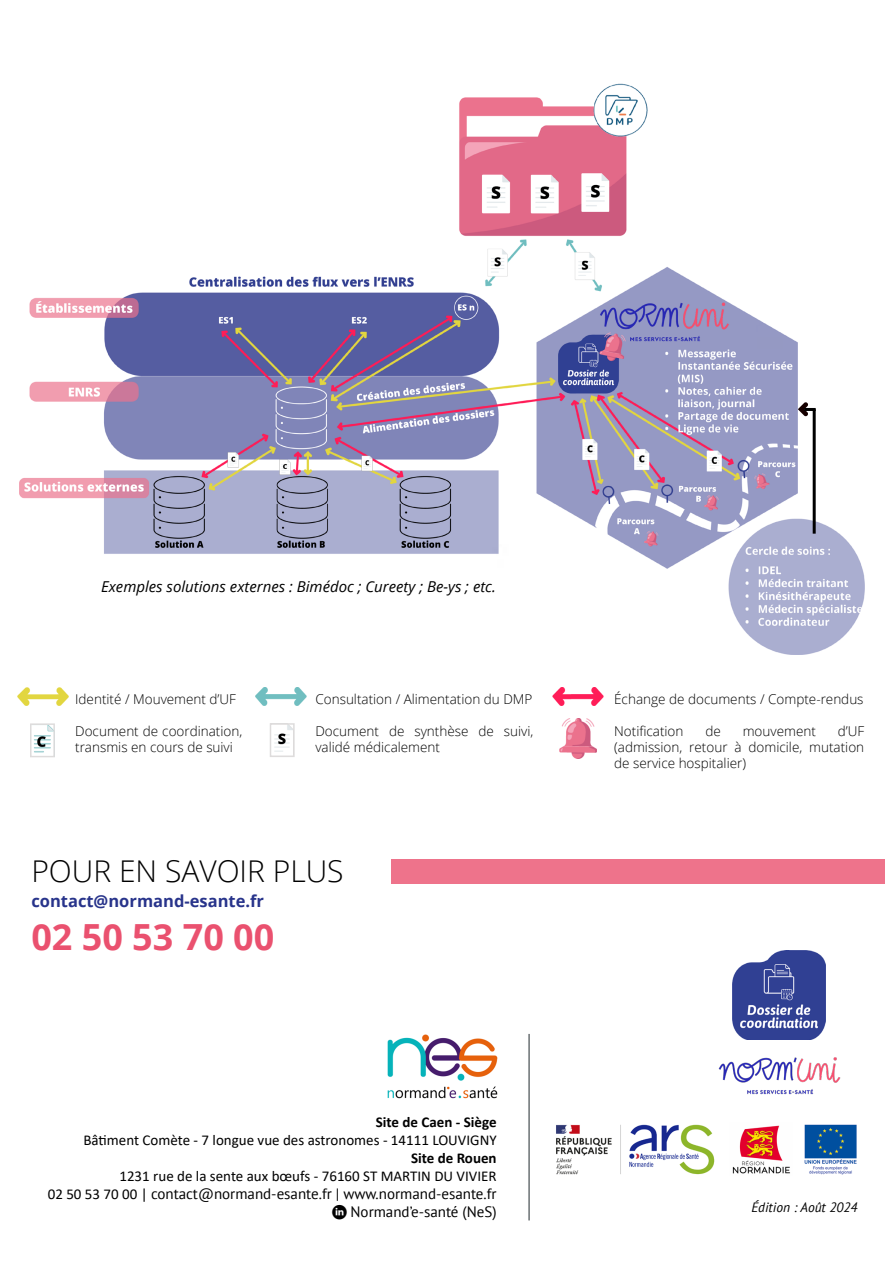
<style>
.page{position:relative;width:893px;height:1263px;background:#fff}
.page>*{position:absolute;margin:0;border:0;box-sizing:border-box;transform-origin:0 0}
.t1{font:700 36px "Open Sans";color:#ea516f}
.t2{font:300 30px "Open Sans";color:#000}
.t3{font:700 16.5px "Open Sans";color:#28348b}
.t4{font:15px "Calibri";color:#000}
.t5{font:15px/18px "PT Sans";color:#000;text-align:right}
.t6{font:italic 15px "Open Sans";color:#000}
.t7{font:700 15px "Calibri";color:#000}
.t8{font:300 13.5px/16.2px "Open Sans";color:#000}
.t9{font:italic 13.5px "PT Sans";color:#000}
.s1{font-family:"Calibri"}
.s2{font-family:"typeecon"}
</style>
<div class="page">
<img style="left:556px;top:1124px;width:159px;height:51px">
<img style="left:732px;top:1125px;width:58px;height:49px">
<img style="left:804px;top:1124px;width:53px;height:51px">
<img style="left:387px;top:1034px;width:111px;height:65px">
<hr style="left:528px;top:1034px;width:2px;height:186px;background:#6a7073">
<div style="left:392px;top:859px;width:493px;height:25px;background:#ee738b"></div>
<img style="left:718px;top:1039px;width:123px;height:56px">
<img style="left:19px;top:83px;width:846px;height:571px">
<img style="left:733px;top:950px;width:92px;height:89px">
<svg style="left:798px;top:402px;width:18px;height:14px"></svg>
<hr style="left:813px;top:409px;width:3px;height:125px;background:#000">
<img style="left:34px;top:726px;width:18px;height:27px">
<div style="left:30px;top:723px;width:25px;height:34px;border:2px solid #dedcdc"></div>
<img style="left:17px;top:688px;width:51px;height:17px">
<img style="left:274px;top:726px;width:18px;height:26px">
<div style="left:270px;top:723px;width:25px;height:34px;border:2px solid #dedcdc"></div>
<img style="left:256px;top:688px;width:51px;height:17px">
<img style="left:560px;top:718px;width:36px;height:40px">
<img style="left:552px;top:688px;width:52px;height:17px">
<p class="t6" style="left:101px;top:576px;width:396px">Exemples solutions externes : Bimédoc ; Cureety ; Be-ys ; etc.</p>
<p class="t8" style="left:75px;top:690px;width:162px">Identité / Mouvement d’UF</p>
<p class="t8" style="left:75px;top:723px;width:169px">Document de coordination, transmis en cours de suivi</p>
<p class="t8" style="left:315px;top:690px;width:219px">Consultation / Alimentation du DMP</p>
<p class="t8" style="left:315px;top:723px;width:219px">Document de synthèse de suivi, validé médicalement</p>
<h2 class="t2" style="left:31px;top:850px;width:314px">POUR EN SAVOIR PLUS</h2>
<p class="t3" style="left:31px;top:889px;width:234px">contact@normand-esante.fr</p>
<h1 class="t1" style="left:31px;top:912px;width:245px">02 50 53 70 00</h1>
<p class="t8" style="left:614px;top:690px;width:251px">Échange de documents / Compte-rendus</p>
<p class="t8" style="left:614px;top:723px;width:71px">Notification</p>
<p class="t8" style="left:705px;top:723px;width:17px">de</p>
<p class="t8" style="left:743px;top:723px;width:75px">mouvement</p>
<p class="t8" style="left:614px;top:723px;width:252px;text-align:justify;text-indent:224px">d’UF (admission, retour à domicile, mutation de service hospitalier)</p>
<p class="t7" style="left:376px;top:1111px;width:122px">Site de Caen - Siège</p>
<p class="t4" style="left:83px;top:1129px;width:415px">Bâtiment Comète - 7 longue vue des astronomes - 14111 LOUVIGNY</p>
<p class="t7" style="left:411px;top:1147px;width:87px">Site de Rouen</p>
<p class="t4" style="left:119px;top:1165px;width:379px">1231 rue de la sente aux bœufs - 76160 ST MARTIN DU VIVIER</p>
<p class="t5" style="left:48px;top:1184px;width:450px"><span class="s1">02 50 53 70 00 |</span> contact@normand-esante.fr | www.normand-esante.fr<br><span class="s2">L</span> Normand’e-santé (NeS)</p>
<p class="t9" style="left:751px;top:1198px;width:108px">Édition : Août 2024</p>
</div>
